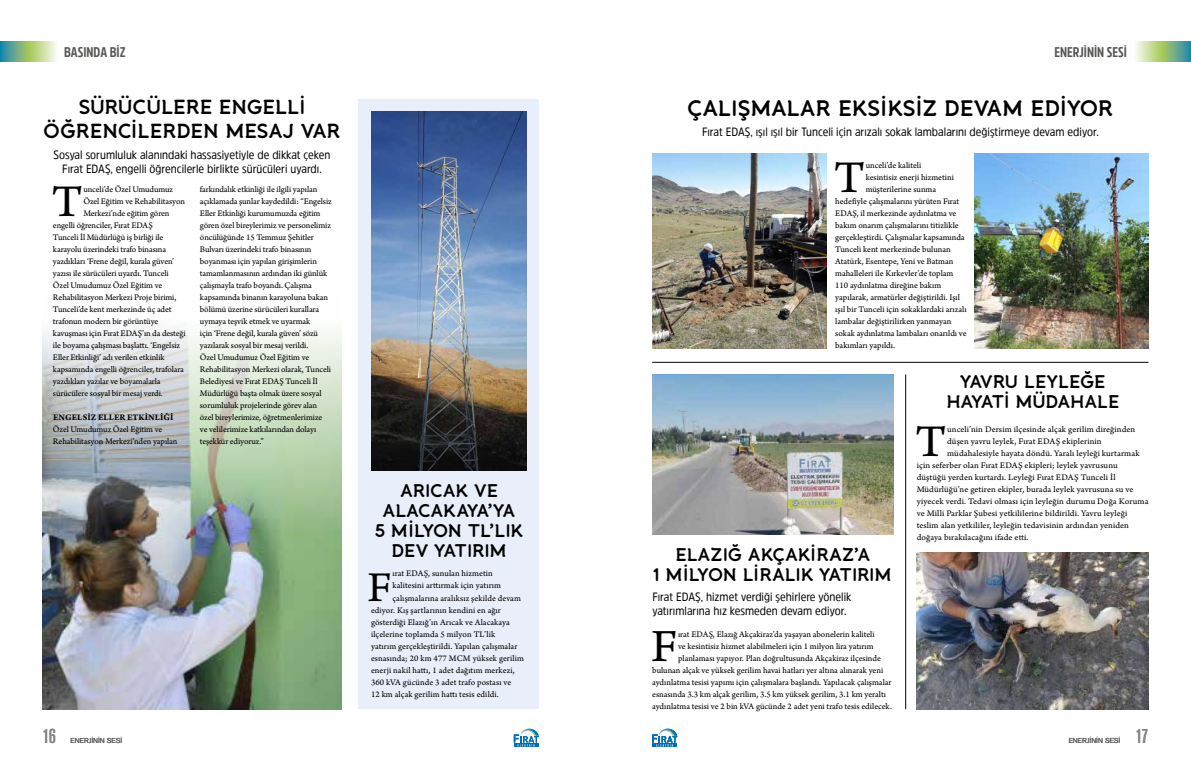
<style>
.page{position:relative;width:1191px;height:766px;background:#fff}
.page>*{position:absolute;margin:0;border:0;box-sizing:border-box;transform-origin:0 0}
.t1{font:48.4px "Arno Pro Sm Text";color:#000}
.t2{font:47.7px "Arno Pro Sm Text";color:#000}
.t3{font:44.6px "Arno Pro Sm Text";color:#000}
.t4{font:700 22px "Banda";letter-spacing:-.01em;color:#000}
.t5{font:700 20px/24px "Banda";letter-spacing:-.02em;color:#000;text-align:center}
.t6{font:500 condensed 20px "Akzidenz Grotesk Pro";color:#878787}
.t7{font:700 18px/20px "Banda";letter-spacing:-.03em;color:#000;text-align:center}
.t8{font:700 18px/20px "Banda";letter-spacing:-.01em;color:#000;text-align:center}
.t9{font:700 14px "Amsi Pro Cond";color:#575756}
.t10{font:12px/14px "Amsi Pro Narw";color:#000;text-align:center}
.t11{font:9px/12px "Arno Pro Sm Text";letter-spacing:-.005em;color:#000}
.t12{font:9px "Arno Pro Bold Sm Text";letter-spacing:.01em;color:#000}
.t13{font:7px "Akzidenz Grotesk CE";color:#575756}
</style>
<div class="page">
<div style="left:358px;top:99px;width:181px;height:610px;background:#e9effa"></div>
<img style="left:371px;top:111px;width:156px;height:359px">
<img style="left:43px;top:327px;width:298px;height:382px">
<hr style="left:652px;top:362px;width:496px;height:1px;background:#000">
<img style="left:652px;top:374px;width:241px;height:160px">
<img style="left:916px;top:552px;width:232px;height:157px">
<img style="left:652px;top:153px;width:174px;height:196px">
<img style="left:974px;top:153px;width:174px;height:196px">
<hr style="left:905px;top:374px;width:1px;height:335px;background:#000">
<svg style="left:0;top:42px;width:56px;height:19px"></svg>
<svg style="left:514px;top:746px;width:24px;height:1px"></svg>
<svg style="left:652px;top:746px;width:25px;height:1px"></svg>
<svg style="left:514px;top:734px;width:25px;height:12px"></svg>
<img style="left:520px;top:728px;width:19px;height:7px">
<svg style="left:652px;top:728px;width:25px;height:18px"></svg>
<svg style="left:1136px;top:42px;width:55px;height:19px"></svg>
<h3 class="t9" style="left:64px;top:43px;width:63px">BASINDA BİZ</h3>
<h3 class="t9" style="left:1054px;top:43px;width:74px">ENERJİNİN SESİ</h3>
<h3 class="t5" style="left:43px;top:95px;width:299px">SÜRÜCÜLERE ENGELLI<br>ÖĞRENCI LERDEN MESAJ VAR</h3>
<h3 class="t10" style="left:54px;top:148px;width:278px">Sosyal sorumluluk alanındaki hassasiyetiyle de dikkat çeken<br>Fırat EDAŞ, engelli öğrencilerle birlikte sürücüleri uyardı.</h3>
<h2 class="t2" style="left:52px;top:174px;width:33px">T</h2>
<p class="t11" style="left:83px;top:184px;width:91px">unceli’de Özel Umudumuz</p>
<p class="t11" style="left:83px;top:196px;width:103px">Özel Eğitim ve Rehabilitasyon</p>
<p class="t11" style="left:83px;top:208px;width:87px">Merkezi’nde eğitim gören</p>
<p class="t11" style="left:53px;top:220px;width:101px">engelli öğrenciler, Fırat EDAŞ</p>
<p class="t11" style="left:53px;top:232px;width:112px">Tunceli İl Müdürlüğü iş birliği ile</p>
<p class="t11" style="left:53px;top:244px;width:115px">karayolu üzerindeki trafo binasına</p>
<p class="t11" style="left:53px;top:256px;width:123px">yazdıkları ‘Frene değil, kurala güven’</p>
<p class="t11" style="left:53px;top:268px;width:117px">yazısı ile sürücüleri uyardı. Tunceli</p>
<p class="t11" style="left:53px;top:280px;width:111px">Özel Umudumuz Özel Eğitim ve</p>
<p class="t11" style="left:53px;top:292px;width:125px">Rehabilitasyon Merkezi Proje birimi,</p>
<p class="t11" style="left:53px;top:304px;width:120px">Tunceli’de kent merkezinde üç adet</p>
<p class="t11" style="left:53px;top:316px;width:107px">trafonun modern bir görüntüye</p>
<p class="t11" style="left:53px;top:328px;width:134px">kavuşması için Fırat EDAŞ’ın da desteği</p>
<p class="t11" style="left:53px;top:340px;width:129px">ile boyama çalışması başlattı. ‘Engelsiz</p>
<p class="t11" style="left:53px;top:352px;width:113px">Eller Etkinliği’ adı verilen etkinlik</p>
<p class="t11" style="left:53px;top:364px;width:132px">kapsamında engelli öğrenciler, trafolara</p>
<p class="t11" style="left:53px;top:376px;width:109px">yazdıkları yazılar ve boyamalarla</p>
<p class="t11" style="left:53px;top:388px;width:111px">sürücülere sosyal bir mesaj verdi.</p>
<p class="t12" style="left:53px;top:412px;width:122px">ENGELSİZ ELLER ETKİNLİĞİ</p>
<p class="t11" style="left:53px;top:424px;width:126px">Özel Umudumuz Özel Eğitim ve<br>Rehabilitasyon Merkezi’nden yapılan</p>
<p class="t11" style="left:200px;top:184px;width:133px">farkındalık etkinliği ile ilgili yapılan açıklamada şunlar kaydedildi: “Engelsiz Eller Etkinliği kurumumuzda eğitim gören özel bireylerimiz ve personelimiz öncülüğünde 15 Temmuz Şehitler Bulvarı üzerindeki trafo binasının boyanması için yapılan girişimlerin tamamlanmasının ardından iki günlük çalışmayla trafo boyandı. Çalışma kapsamında binanın karayoluna bakan bölümü üzerine sürücüleri kurallara uymaya teşvik etmek ve uyarmak<br>için ‘Frene değil, kurala güven’ sözü yazılarak sosyal bir mesaj verildi.<br>Özel Umudumuz Özel Eğitim ve Rehabilitasyon Merkezi olarak, Tunceli Belediyesi ve Fırat EDAŞ Tunceli İl Müdürlüğü başta olmak üzere sosyal sorumluluk projelerinde görev alan özel bireylerimize, öğretmenlerimize ve velilerimize katkılarından dolayı teşekkür ediyoruz.”</p>
<h3 class="t7" style="left:375px;top:480px;width:150px">ARICAK VE<br>ALACAKAYA’YA<br>5 MİLYON TL’LIK<br>DEV YATIRIM</h3>
<h3 class="t3" style="left:367px;top:561px;width:26px">F</h3>
<p class="t11" style="left:392px;top:568px;width:102px">ırat EDAŞ, sunulan hizmetin</p>
<p class="t11" style="left:392px;top:580px;width:110px">kalitesini arttırmak için yatırım</p>
<p class="t11" style="left:392px;top:592px;width:130px">çalışmalarına aralıksız şekilde devam</p>
<p class="t11" style="left:371px;top:604px;width:131px">ediyor. Kış şartlarının kendini en ağır</p>
<p class="t11" style="left:371px;top:616px;width:140px">gösterdiği Elazığ’ın Arıcak ve Alacakaya</p>
<p class="t11" style="left:371px;top:628px;width:126px">ilçelerine toplamda 5 milyon TL’lik</p>
<p class="t11" style="left:371px;top:640px;width:148px">yatırım gerçekleştirildi. Yapılan çalışmalar</p>
<p class="t11" style="left:371px;top:652px;width:154px">esnasında; 20 km 477 MCM yüksek gerilim</p>
<p class="t11" style="left:371px;top:664px;width:145px">enerji nakil hattı, 1 adet dağıtım merkezi,</p>
<p class="t11" style="left:371px;top:676px;width:142px">360 kVA gücünde 3 adet trafo postası ve</p>
<p class="t11" style="left:371px;top:688px;width:129px">12 km alçak gerilim hattı tesis edildi.</p>
<h3 class="t4" style="left:687px;top:94px;width:428px">ÇALIŞMALAR EKSI KSI Z DEVAM EDIYOR</h3>
<h3 class="t10" style="left:702px;top:124px;width:398px">Fırat EDAŞ, ışıl ışıl bir Tunceli için arızalı sokak lambalarını değiştirmeye devam ediyor.</h3>
<h2 class="t2" style="left:834px;top:150px;width:33px">T</h2>
<p class="t11" style="left:865px;top:160px;width:57px">unceli’de kaliteli</p>
<p class="t11" style="left:865px;top:172px;width:90px">kesintisiz enerji hizmetini</p>
<p class="t11" style="left:865px;top:184px;width:72px">müşterilerine sunma</p>
<p class="t11" style="left:835px;top:196px;width:125px">hedefiyle çalışmalarını yürüten Fırat</p>
<p class="t11" style="left:835px;top:208px;width:123px">EDAŞ, il merkezinde aydınlatma ve</p>
<p class="t11" style="left:835px;top:220px;width:125px">bakım onarım çalışmalarını titizlikle</p>
<p class="t11" style="left:835px;top:232px;width:131px">gerçekleştirdi. Çalışmalar kapsamında</p>
<p class="t11" style="left:835px;top:244px;width:117px">Tunceli kent merkezinde bulunan</p>
<p class="t11" style="left:835px;top:256px;width:120px">Atatürk, Esentepe, Yeni ve Batman</p>
<p class="t11" style="left:835px;top:268px;width:120px">mahalleleri ile Kırkevler’de toplam</p>
<p class="t11" style="left:835px;top:280px;width:107px">110 aydınlatma direğine bakım</p>
<p class="t11" style="left:835px;top:292px;width:126px">yapılarak, armatürler değiştirildi. Işıl</p>
<p class="t11" style="left:835px;top:304px;width:133px">ışıl bir Tunceli için sokaklardaki arızalı</p>
<p class="t11" style="left:835px;top:316px;width:118px">lambalar değiştirilirken yanmayan</p>
<p class="t11" style="left:835px;top:328px;width:133px">sokak aydınlatma lambaları onarıldı ve</p>
<p class="t11" style="left:835px;top:340px;width:61px">bakımları yapıldı.</p>
<h3 class="t8" style="left:653px;top:544px;width:240px">ELAZIĞ AKÇAKİRAZ’A<br>1 MİLYON LİRALIK YATIRIM</h3>
<h3 class="t10" style="left:652px;top:589px;width:200px;text-align:left">Fırat EDAŞ, hizmet verdiği şehirlere yönelik yatırımlarına hız kesmeden devam ediyor.</h3>
<h1 class="t1" style="left:651px;top:617px;width:28px">F</h1>
<p class="t11" style="left:678px;top:628px;width:198px">ırat EDAŞ, Elazığ Akçakiraz’da yaşayan abonelerin kaliteli</p>
<p class="t11" style="left:678px;top:640px;width:197px">ve kesintisiz hizmet alabilmeleri için 1 milyon lira yatırım</p>
<p class="t11" style="left:678px;top:652px;width:204px">planlaması yapıyor. Plan doğrultusunda Akçakiraz ilçesinde</p>
<p class="t11" style="left:652px;top:664px;width:232px">bulunan alçak ve yüksek gerilim havai hatları yer altına alınarak yeni</p>
<p class="t11" style="left:652px;top:676px;width:241px">aydınlatma tesisi yapımı için çalışmalara başlandı. Yapılacak çalışmalar</p>
<p class="t11" style="left:652px;top:688px;width:235px">esnasında 3.3 km alçak gerilim, 3.5 km yüksek gerilim, 3.1 km yeraltı</p>
<p class="t11" style="left:652px;top:700px;width:241px">aydınlatma tesisi ve 2 bin kVA gücünde 2 adet yeni trafo tesis edilecek.</p>
<h3 class="t7" style="left:946px;top:371px;width:175px">YAVRU LEYLEĞE<br>HAYATI MÜDAHALE</h3>
<h2 class="t2" style="left:915px;top:414px;width:33px">T</h2>
<p class="t11" style="left:947px;top:424px;width:190px">unceli’nin Dersim ilçesinde alçak gerilim direğinden</p>
<p class="t11" style="left:947px;top:436px;width:156px">düşen yavru leylek, Fırat EDAŞ ekiplerinin</p>
<p class="t11" style="left:947px;top:448px;width:194px">müdahalesiyle hayata döndü. Yaralı leyleği kurtarmak</p>
<p class="t11" style="left:916px;top:460px;width:202px">için seferber olan Fırat EDAŞ ekipleri; leylek yavrusunu</p>
<p class="t11" style="left:916px;top:472px;width:200px">düştüğü yerden kurtardı. Leyleği Fırat EDAŞ Tunceli İl</p>
<p class="t11" style="left:916px;top:484px;width:218px">Müdürlüğü’ne getiren ekipler, burada leylek yavrusuna su ve</p>
<p class="t11" style="left:916px;top:496px;width:233px">yiyecek verdi. Tedavi olması için leyleğin durumu Doğa Koruma</p>
<p class="t11" style="left:916px;top:508px;width:212px">ve Milli Parklar Şubesi yetkililerine bildirildi. Yavru leyleği</p>
<p class="t11" style="left:916px;top:520px;width:214px">teslim alan yetkililer, leyleğin tedavisinin ardından yeniden</p>
<p class="t11" style="left:916px;top:532px;width:113px">doğaya bırakılacağını ifade etti.</p>
<h3 class="t6" style="left:43px;top:722px;width:15px">16</h3>
<p class="t13" style="left:71px;top:735px;width:53px">ENERJİNİN SESİ</p>
<p class="t13" style="left:1068px;top:735px;width:53px">ENERJİNİN SESİ</p>
<h3 class="t6" style="left:1135px;top:722px;width:14px">17</h3>
</div>
